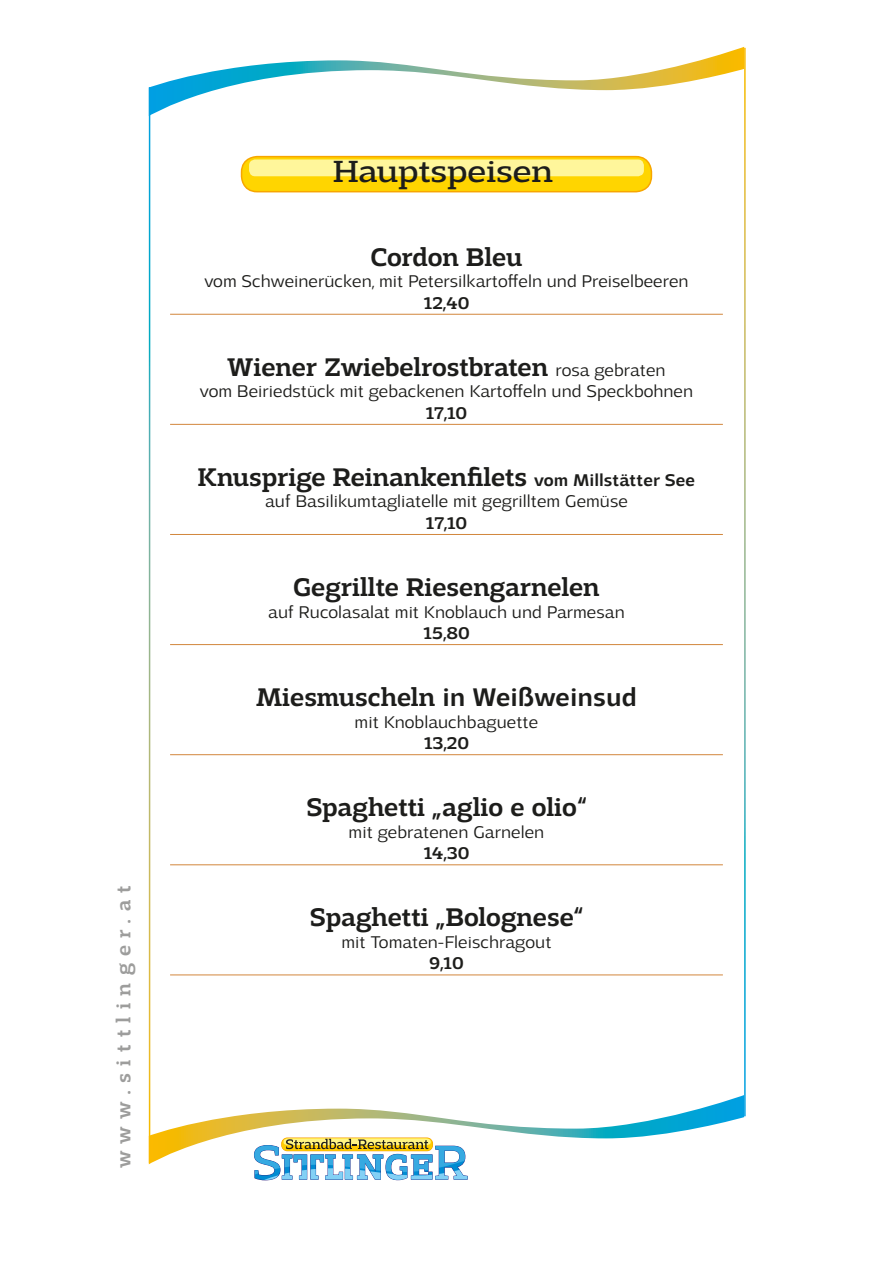
<style>
.page{position:relative;width:893px;height:1263px;background:#fff}
.page>*{position:absolute;margin:0;border:0;box-sizing:border-box;transform-origin:0 0}
.t1{font:32.4px "Adria Slab";color:#1d1d1b;scale:1.11 1}
.t2{font:500 27px "Adria Slab";color:#1d1d1b}
.t3{font:500 27px "Adria Grotesk";color:#1d1d1b}
.t4{font:500 21px "Adria Slab";letter-spacing:.35em;color:#9d9d9c}
.t5{font:300 18px "Adria Grotesk";color:#1d1d1b}
.t6{font:500 18px "Adria Slab";color:#1d1d1b}
.s1{font-family:"Adria Grotesk";font-weight:300;font-size:18px}
.s2{font-family:"Adria Grotesk";font-size:18px}
.s3{font-family:"Adria Slab"}
</style>
<div class="page">
<svg style="left:149px;top:1095px;width:595px;height:85px"></svg>
<svg style="left:150px;top:47px;width:594px;height:69px"></svg>
<hr style="left:149px;top:87px;width:1px;height:1076px;background:#fff">
<div style="left:242px;top:157px;width:409px;height:35px;background:#ffd500;border-radius:16px"></div>
<div style="left:241px;top:156px;width:411px;height:36px;border:2px solid #f7a600;border-radius:16px"></div>
<div style="left:249px;top:159px;width:395px;height:17px;background:#fff69b;border-radius:6px"></div>
<hr style="left:170px;top:314px;width:553px;height:1px;background:#d2863c">
<hr style="left:170px;top:424px;width:553px;height:1px;background:#d2863c">
<hr style="left:170px;top:534px;width:553px;height:1px;background:#d2863c">
<hr style="left:170px;top:644px;width:553px;height:1px;background:#d2863c">
<hr style="left:170px;top:754px;width:553px;height:1px;background:#d2863c">
<hr style="left:170px;top:864px;width:553px;height:1px;background:#d2863c">
<hr style="left:170px;top:974px;width:553px;height:1px;background:#d2863c">
<p class="t4" style="left:111px;top:1168px;width:284px;rotate:-90deg">www.sittlinger.at</p>
<h1 class="t1" style="left:333px;top:153px;width:200px">Hauptspeisen</h1>
<h2 class="t2" style="left:370px;top:241px;width:154px">Cordon Bleu</h2>
<p class="t5" style="left:204px;top:271px;width:486px">vom Schweinerücken, mit Petersilkartoffeln und Preiselbeeren</p>
<p class="t6" style="left:423px;top:292px;width:47px">12,40</p>
<h2 class="t2" style="left:227px;top:351px;width:440px">Wiener Zwiebelrostbraten <span class="s1">rosa gebraten</span></h2>
<p class="t5" style="left:200px;top:381px;width:495px">vom Beiriedstück mit gebackenen Kartoffeln und Speckbohnen</p>
<p class="t6" style="left:426px;top:402px;width:43px">17,10</p>
<h2 class="t2" style="left:198px;top:461px;width:499px">Knusprige Reinankenfilets <span class="s2">vom Millstätter See</span></h2>
<p class="t5" style="left:265px;top:491px;width:364px">auf Basilikumtagliatelle mit gegrilltem Gemüse</p>
<p class="t6" style="left:426px;top:513px;width:43px">17,10</p>
<h2 class="t2" style="left:293px;top:571px;width:308px">Gegrillte Riesengarnelen</h2>
<p class="t5" style="left:268px;top:601px;width:358px">auf Rucolasalat mit Knoblauch und Parmesan</p>
<p class="t6" style="left:423px;top:623px;width:48px">15,80</p>
<h2 class="t3" style="left:256px;top:681px;width:382px"><span class="s3">Miesmuscheln</span> in Weißweinsud</h2>
<p class="t5" style="left:355px;top:711px;width:185px">mit Knoblauchbaguette</p>
<p class="t6" style="left:424px;top:733px;width:47px">13,20</p>
<h2 class="t2" style="left:306px;top:791px;width:282px">Spaghetti „aglio e olio“</h2>
<p class="t5" style="left:349px;top:821px;width:197px">mit gebratenen Garnelen</p>
<p class="t6" style="left:423px;top:843px;width:48px">14,30</p>
<h2 class="t2" style="left:310px;top:902px;width:275px">Spaghetti „Bolognese“</h2>
<p class="t5" style="left:341px;top:932px;width:212px">mit Tomaten-Fleischragout</p>
<p class="t6" style="left:429px;top:953px;width:36px">9,10</p>
</div>
